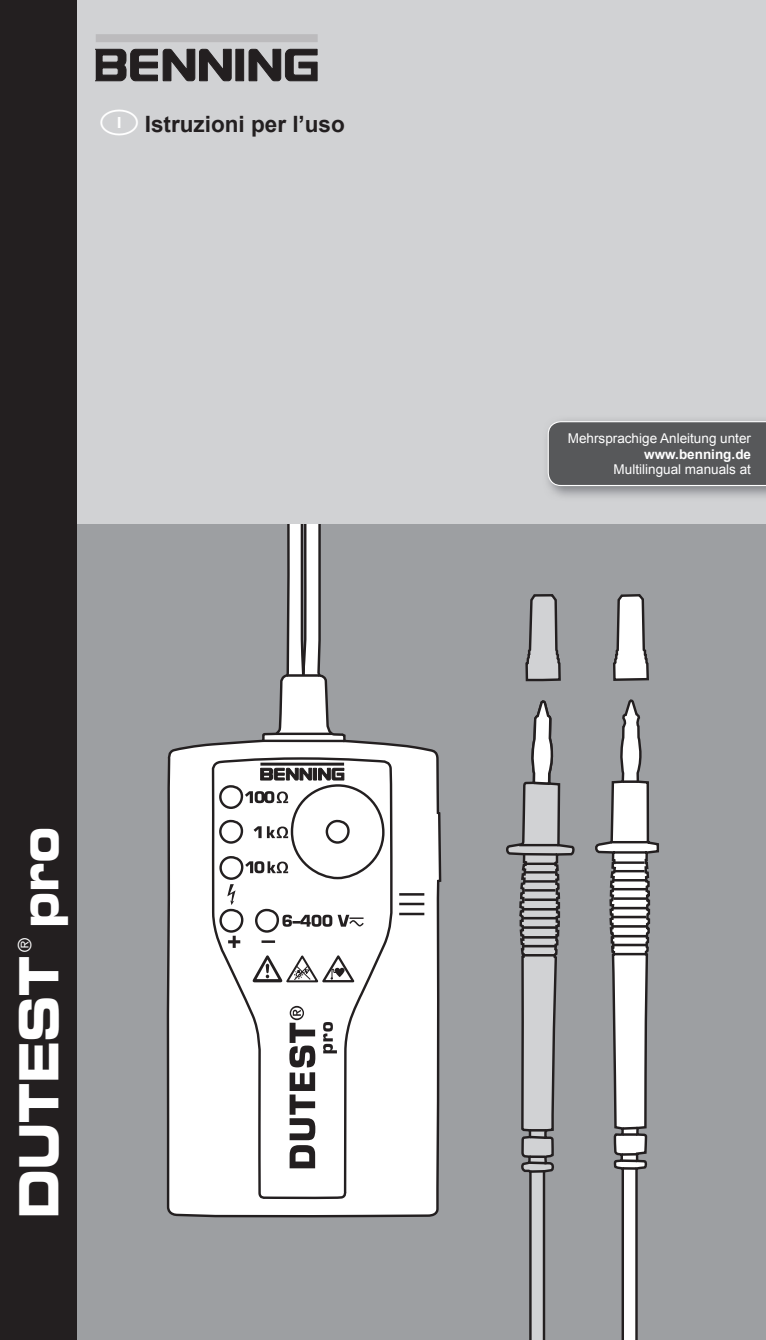
<style>
.page{position:relative;width:766px;height:1340px;background:#fff}
.page>*{position:absolute;margin:0;border:0;box-sizing:border-box;transform-origin:0 0}
.t1{font:54px "Eurostile Bold Extended Two";letter-spacing:-.015em;color:#fff;scale:.83 1}
.t2{font:700 22.5px "Arial";color:#231f20}
.t3{font:18px "Eurostile";color:#fff}
.t4{font:13.5px "Arial";color:#fff}
.t5{font:700 13.5px "Arial";color:#fff}
</style>
<div class="page">
<div style="left:72px;top:523px;width:693px;height:816px;background:#9d9fa2"></div>
<svg style="left:165px;top:523px;width:45px;height:695px"></svg>
<svg style="left:210px;top:523px;width:450px;height:816px"></svg>
<svg style="left:284px;top:673px;width:364px;height:501px"></svg>
<svg style="left:530px;top:700px;width:24px;height:86px"></svg>
<svg style="left:245px;top:861px;width:43px;height:12px"></svg>
<svg style="left:253px;top:826px;width:35px;height:12px"></svg>
<svg style="left:245px;top:791px;width:43px;height:12px"></svg>
<svg style="left:282px;top:914px;width:81px;height:12px"></svg>
<svg style="left:228px;top:935px;width:47px;height:12px"></svg>
<svg style="left:289px;top:1005px;width:26px;height:163px;background:#8f8d8d"></svg>
<svg style="left:252px;top:953px;width:105px;height:30px;background:#c7c6c6"></svg>
<svg style="left:323px;top:1022px;width:14px;height:31px"></svg>
<svg style="left:259px;top:762px;width:86px;height:19px;background:#6e6c6c"></svg>
<svg style="left:227px;top:884px;width:8px;height:21px"></svg>
<div style="left:0;top:0;width:765px;height:523px;background:#d1d2d4"></div>
<div style="left:0;top:0;width:77px;height:1339px;background:#231f20"></div>
<svg style="left:96px;top:48px;width:222px;height:34px"></svg>
<div style="left:96px;top:34px;width:221px;height:8px;background:#bcbbbd"></div>
<div style="left:547px;top:421px;width:218px;height:65px;background:#57585a"></div>
<h2 class="t2" style="left:100px;top:109px;width:246px"><sup>I</sup> Istruzioni per l’uso</h2>
<h1 class="t1" style="left:1px;top:927px;width:124px;rotate:-90deg">pro</h1>
<h3 class="t3" style="left:14px;top:951px;width:16px;rotate:-90deg">®</h3>
<h1 class="t1" style="left:1px;top:1218px;width:318px;rotate:-90deg">DUTEST</h1>
<p class="t4" style="left:567px;top:429px;width:185px">Mehrsprachige Anleitung unter</p>
<p class="t5" style="left:644px;top:445px;width:108px">www.benning.de</p>
<p class="t4" style="left:613px;top:460px;width:139px">Multilingual manuals at</p>
</div>
